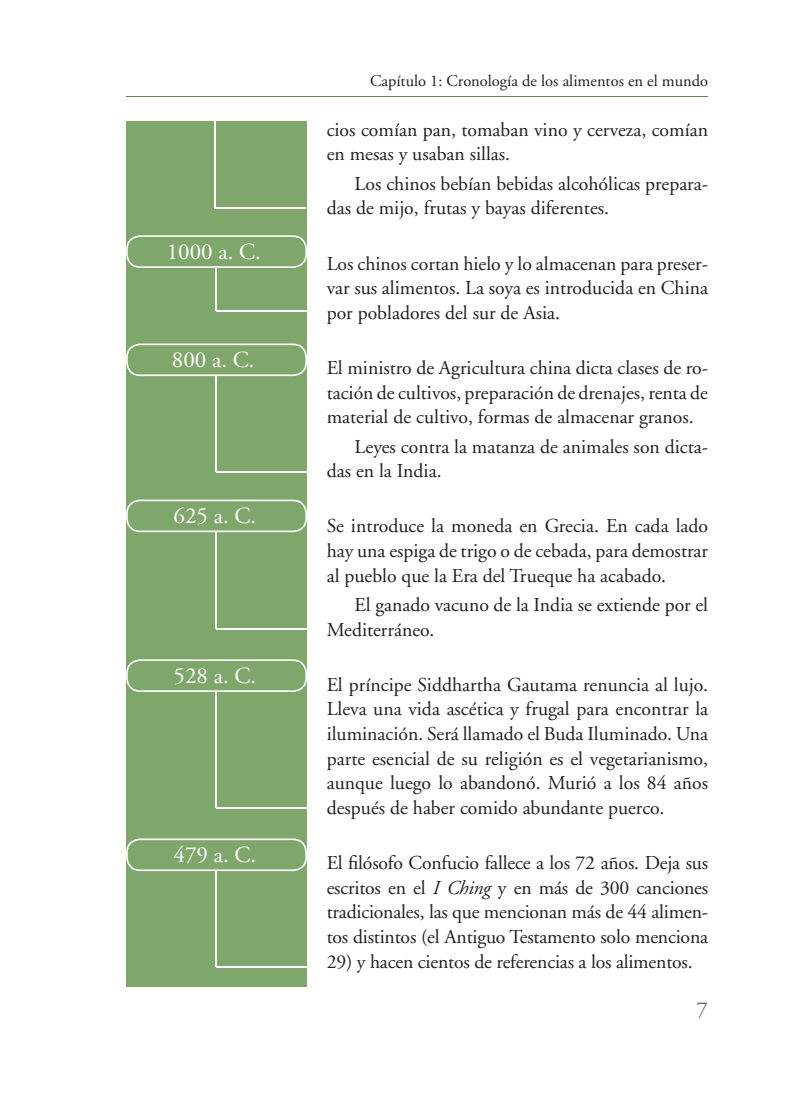
<style>
.page{position:relative;width:811px;height:1108px;background:#fff}
.page>*{position:absolute;margin:0;border:0;box-sizing:border-box;transform-origin:0 0}
.t1{font:22.95px "Adobe Garamond";color:#fff}
.t2{font:22.95px "Adobe Garamond";color:#6c6d70}
.t3{font:19.65px/24.6px "Adobe Garamond";color:#231f20;text-align:justify}
.t4{font:16.35px "Adobe Garamond";color:#231f20}
.s1{font-style:italic}
</style>
<div class="page">
<div style="left:126px;top:121px;width:181px;height:866px;background:#80a76b"></div>
<hr style="left:214px;top:121px;width:2px;height:88px;background:#fff">
<hr style="left:216px;top:207px;width:90px;height:2px;background:#fff">
<svg style="left:126px;top:235px;width:181px;height:33px"></svg>
<hr style="left:215px;top:266px;width:2px;height:45px;background:#fff">
<hr style="left:216px;top:310px;width:90px;height:2px;background:#fff">
<svg style="left:126px;top:344px;width:181px;height:32px"></svg>
<hr style="left:215px;top:375px;width:2px;height:97px;background:#fff">
<hr style="left:216px;top:471px;width:90px;height:2px;background:#fff">
<svg style="left:126px;top:500px;width:181px;height:32px"></svg>
<hr style="left:215px;top:531px;width:2px;height:98px;background:#fff">
<hr style="left:216px;top:629px;width:90px;height:1px;background:#fff">
<hr style="left:126px;top:96px;width:582px;height:1px;background:#608452">
<svg style="left:126px;top:659px;width:181px;height:33px"></svg>
<hr style="left:215px;top:691px;width:2px;height:117px;background:#fff">
<hr style="left:216px;top:808px;width:90px;height:1px;background:#fff">
<svg style="left:126px;top:839px;width:181px;height:32px"></svg>
<hr style="left:215px;top:870px;width:2px;height:96px;background:#fff">
<hr style="left:216px;top:966px;width:90px;height:2px;background:#fff">
<p class="t1" style="left:167px;top:240px;width:96px">1000 a. C.</p>
<p class="t1" style="left:172px;top:347px;width:84px">800 a. C.</p>
<p class="t1" style="left:173px;top:503px;width:84px">625 a. C.</p>
<p class="t1" style="left:173px;top:663px;width:84px">528 a. C.</p>
<p class="t1" style="left:173px;top:842px;width:84px">479 a. C.</p>
<p class="t4" style="left:370px;top:72px;width:340px">Capítulo 1: Cronología de los alimentos en el mundo</p>
<p class="t3" style="left:326px;top:118px;width:383px">cios comían pan, tomaban vino y cerveza, comían en mesas y usaban sillas.</p>
<p class="t3" style="left:326px;top:172px;width:383px;text-indent:28px">Los chinos bebían bebidas alcohólicas prepara&shy;das de mijo, frutas y bayas diferentes.</p>
<p class="t3" style="left:326px;top:251px;width:383px">Los chinos cortan hielo y lo almacenan para preser&shy;var sus alimentos. La soya es introducida en China por pobladores del sur de Asia.</p>
<p class="t3" style="left:326px;top:356px;width:383px">El ministro de Agricultura china dicta clases de ro&shy;tación de cultivos, preparación de drenajes, renta de material de cultivo, formas de almacenar granos.</p>
<p class="t3" style="left:326px;top:434px;width:383px;text-indent:28px">Leyes contra la matanza de animales son dicta&shy;das en la India.</p>
<p class="t3" style="left:326px;top:514px;width:383px">Se introduce la moneda en Grecia. En cada lado hay una espiga de trigo o de cebada, para demostrar al pueblo que la Era del Trueque ha acabado.</p>
<p class="t3" style="left:326px;top:593px;width:383px;text-indent:28px">El ganado vacuno de la India se extiende por el<br>Mediterráneo.</p>
<p class="t3" style="left:326px;top:673px;width:383px">El príncipe Siddhartha Gautama renuncia al lujo.<br>Lleva una vida ascética y frugal para encontrar la iluminación. Será llamado el Buda Iluminado. Una parte esencial de su religión es el vegetarianismo, aunque luego lo abandonó. Murió a los 84 años después de haber comido abundante puerco.</p>
<p class="t3" style="left:326px;top:851px;width:383px">El filósofo Confucio fallece a los 72 años. Deja sus escritos en el <span class="s1">I Ching</span> y en más de 300 canciones tradicionales, las que mencionan más de 44 alimen&shy;tos distintos (el Antiguo Testamento solo menciona</p>
<p class="t3" style="left:326px;top:950px;width:367px">29) y hacen cientos de referencias a los alimentos.</p>
<p class="t2" style="left:696px;top:998px;width:13px">7</p>
</div>
